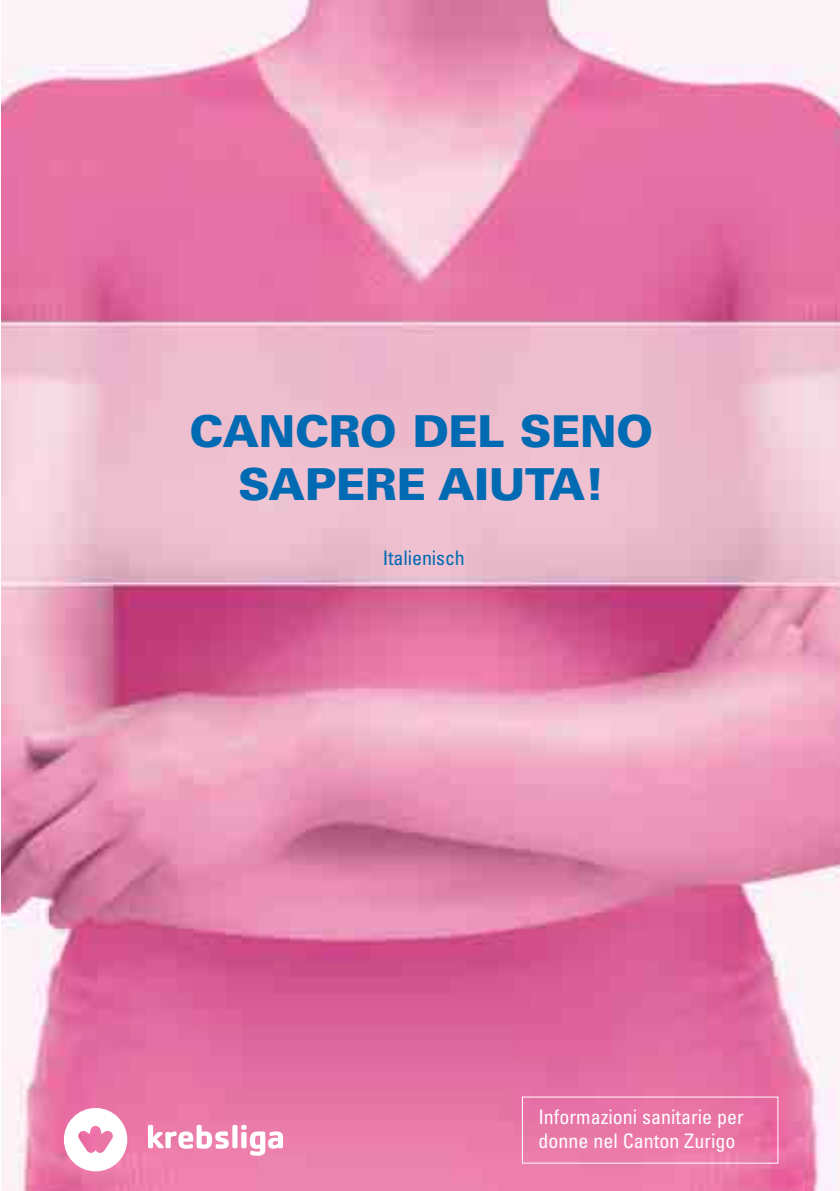
<style>
.page{position:relative;width:840px;height:1191px;background:#fff}
.page>*{position:absolute;margin:0;border:0;box-sizing:border-box;transform-origin:0 0}
.t1{font:900 44px/52.8px "Univers CE";letter-spacing:-.01em;color:#006ab2;text-align:center}
.t2{font:condensed 20px/24px "Univers LT Std";color:#fff}
.t3{font:condensed 20px "Univers";letter-spacing:-.005em;color:#006ab2}
</style>
<div class="page">
<img style="left:1px;top:0;width:838px;height:1191px">
<svg style="left:64px;top:1108px;width:63px;height:63px"></svg>
<svg style="left:148px;top:1124px;width:80px;height:24px"></svg>
<div style="left:232px;top:1124px;width:5px;height:24px;background:#fff;border-radius:2px"></div>
<svg style="left:241px;top:1124px;width:42px;height:31px"></svg>
<h1 class="t1" style="left:189px;top:406px;width:465px">CANCRO DEL SENO<br>SAPERE AIUTA!</h1>
<p class="t3" style="left:382px;top:545px;width:84px">Italienisch</p>
<p class="t2" style="left:538px;top:1104px;width:207px">Informazioni sanitarie per donne nel Canton Zurigo</p>
</div>
